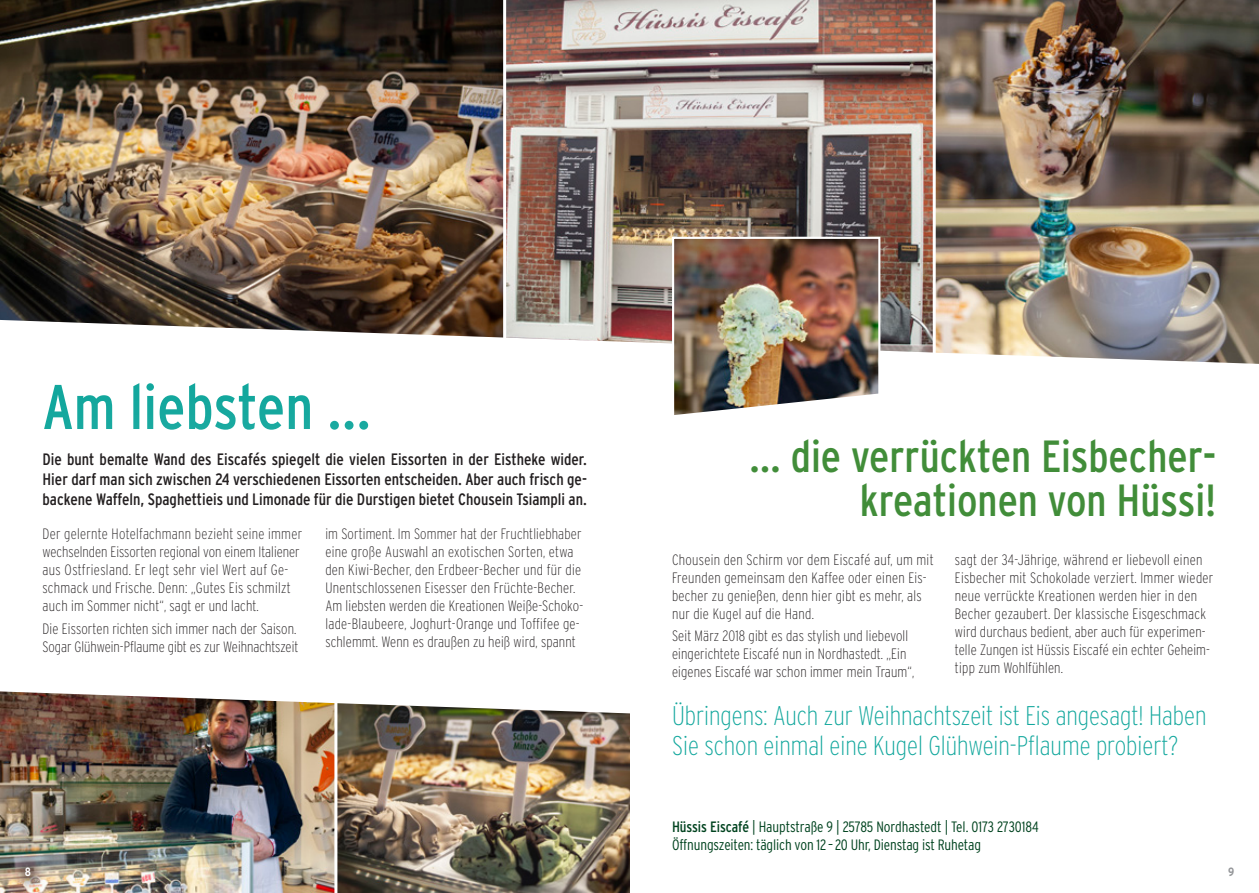
<style>
.page{position:relative;width:1259px;height:893px;background:#fff}
.page>*{position:absolute;margin:0;border:0;box-sizing:border-box;transform-origin:0 0}
.t1{font:condensed 63px "Interstate";color:#12a79d}
.t2{font:condensed 45px/43.5px "Interstate";color:#418d39;text-align:right}
.t3{font:200 condensed 27px/30px "Interstate";color:#12a79d}
.t4{font:condensed 16.5px/19.8px "Interstate";color:#231f20;text-align:justify}
.t5{font:200 condensed 15px/18px "Interstate";letter-spacing:.01em;color:#231f20}
.t6{font:300 condensed 15px/18px "Interstate";letter-spacing:-.01em;color:#00431f}
.t7{font:700 condensed 12px "Interstate";color:#fff}
.t8{font:700 condensed 12px "Interstate";color:#939598}
.s1{font-weight:400}
</style>
<div class="page">
<img style="left:337px;top:735px;width:292px;height:158px">
<img style="left:935px;top:0;width:324px;height:320px">
<img style="left:506px;top:0;width:427px;height:320px">
<img style="left:0;top:0;width:504px;height:320px">
<img style="left:0;top:735px;width:335px;height:158px">
<svg style="left:0;top:320px;width:1259px;height:415px"></svg>
<img style="left:675px;top:240px;width:202px;height:134px">
<div style="left:672px;top:237px;width:208px;height:181px;border:2px solid #fff"></div>
<svg style="left:611px;top:374px;width:459px;height:120px"></svg>
<div style="left:0;top:457px;width:647px;height:268px;background:#fff;opacity:.75"></div>
<div style="left:0;top:378px;width:654px;height:204px;background:#fff"></div>
<div style="left:10px;top:852px;width:36px;height:40px;background:#231f20;opacity:.75"></div>
<h1 class="t1" style="left:43px;top:368px;width:330px">Am liebsten ...</h1>
<p class="t4" style="left:43px;top:449px;width:546px">Die bunt bemalte Wand des Eiscafés spiegelt die vielen Eissorten in der Eistheke wider.<br>Hier darf man sich zwischen 24 verschiedenen Eissorten entscheiden. Aber auch frisch ge&shy;backene Waffeln, Spaghettieis und Limonade für die Durstigen bietet Chousein Tsiampli an.</p>
<p class="t5" style="left:43px;top:525px;width:261px">Der gelernte Hotelfachmann bezieht seine immer wechselnden Eissorten regional von einem Italiener aus Ostfriesland. Er legt sehr viel Wert auf Ge&shy;schmack und Frische. Denn: „Gutes Eis schmilzt auch im Sommer nicht“, sagt er und lacht.</p>
<p class="t5" style="left:43px;top:619px;width:257px">Die Eissorten richten sich immer nach der Saison.<br>Sogar Glühwein-Pflaume gibt es zur Weihnachtszeit</p>
<p class="t5" style="left:325px;top:525px;width:259px">im Sortiment. Im Sommer hat der Fruchtliebhaber eine große Auswahl an exotischen Sorten, etwa den Kiwi-Becher, den Erdbeer-Becher und für die Unentschlossenen Eisesser den Früchte-Becher.<br>Am liebsten werden die Kreationen Weiße-Schoko&shy;lade-Blaubeere, Joghurt-Orange und Toffifee ge&shy;schlemmt. Wenn es draußen zu heiß wird, spannt</p>
<h2 class="t2" style="left:749px;top:434px;width:468px">… die verrückten Eisbecher&shy;kreationen von Hüssi!</h2>
<p class="t5" style="left:672px;top:550px;width:263px">Chousein den Schirm vor dem Eiscafé auf, um mit Freunden gemeinsam den Kaffee oder einen Eis&shy;becher zu genießen, denn hier gibt es mehr, als nur die Kugel auf die Hand.</p>
<p class="t5" style="left:672px;top:626px;width:244px">Seit März 2018 gibt es das stylish und liebevoll eingerichtete Eiscafé nun in Nordhastedt. „Ein eigenes Eiscafé war schon immer mein Traum“,</p>
<p class="t5" style="left:955px;top:550px;width:260px">sagt der 34-Jährige, während er liebevoll einen Eisbecher mit Schokolade verziert. Immer wieder neue verrückte Kreationen werden hier in den Becher gezaubert. Der klassische Eisgeschmack wird durchaus bedient, aber auch für experimen&shy;telle Zungen ist Hüssis Eiscafé ein echter Geheim&shy;tipp zum Wohlfühlen.</p>
<h3 class="t3" style="left:672px;top:700px;width:536px">Übringens: Auch zur Weihnachtszeit ist Eis angesagt! Haben<br>Sie schon einmal eine Kugel Glühwein-Pflaume probiert?</h3>
<p class="t6" style="left:672px;top:818px;width:368px"><span class="s1">Hüssis Eiscafé</span> | Hauptstraße 9 | 25785 Nordhastedt | Tel. 0173 2730184<br>Öffnungszeiten: täglich von 12 – 20 Uhr, Dienstag ist Ruhetag</p>
<p class="t7" style="left:25px;top:865px;width:8px">8</p>
<p class="t8" style="left:1228px;top:865px;width:8px">9</p>
</div>
